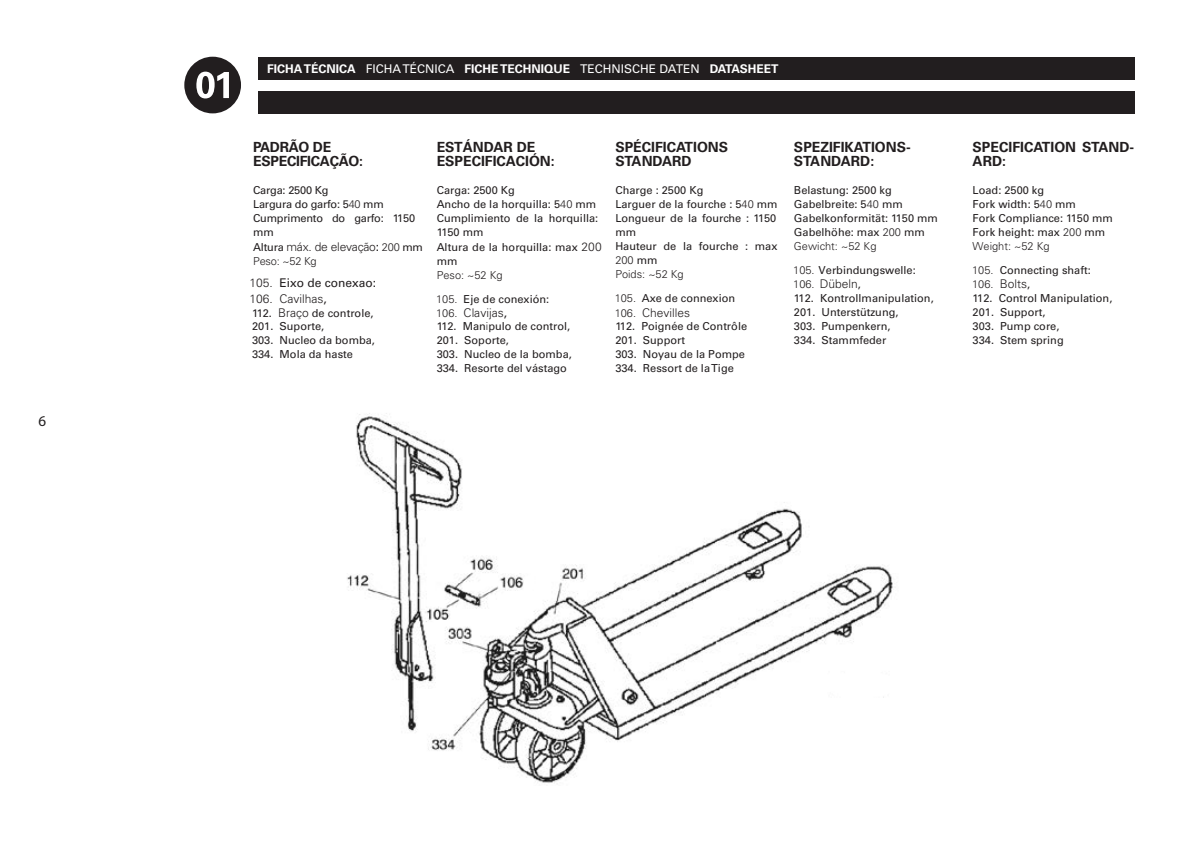
<style>
.page{position:relative;width:1191px;height:842px;background:#fff}
.page>*{position:absolute;margin:0;border:0;box-sizing:border-box;transform-origin:0 0}
.t1{font:15px "Myriad Pro";color:#221e1f}
.t2{font:700 14px/14px "Univers LT";color:#221e1f}
.t3{font:700 14px/14px "Univers LT";letter-spacing:-.02em;color:#221e1f}
.t4{font:700 12px "Univers LT";color:#fff}
.t5{font:300 12px "Univers LT Std";color:#221e1f}
.t6{font:300 12px "Univers LT Std";letter-spacing:-.02em;color:#221e1f}
.t7{font:12px "Univers LT";color:#221e1f}
.t8{font:11px/14px "Univers LT";color:#221e1f}
.t9{font:300 11px/14px "Univers LT Std";color:#221e1f}
.t10{font:11px/14px "Univers LT";letter-spacing:-.02em;color:#221e1f}
.s1{font-weight:400}
.s2{font-family:"Univers LT Std";font-weight:300}
.s3{font-family:"Univers LT";font-weight:400;font-size:11px}
.s4{font-family:"Univers LT";font-weight:400}
.s5{font-size:11px}
.s6{font-family:"Univers LT Std";font-weight:300;font-size:12px}
</style>
<div class="page">
<div style="left:258px;top:57px;width:876px;height:22px;background:#221e1f"></div>
<div style="left:258px;top:91px;width:876px;height:22px;background:#221e1f"></div>
<div style="left:184px;top:57px;width:57px;height:56px;background:#221e1f;border-radius:50%"></div>
<svg style="left:196px;top:72px;width:33px;height:26px"></svg>
<img style="left:347px;top:413px;width:546px;height:370px">
<h1 class="t1" style="left:38px;top:412px;width:9px">6</h1>
<p class="t4" style="left:267px;top:61px;width:513px">FICHA TÉCNICA <span class="s1">FICHA TÉCNICA</span> FICHE TECHNIQUE <span class="s1">TECHNISCHE DATEN</span> DATASHEET</p>
<p class="t3" style="left:253px;top:140px;width:111px">PADRÃO DE<br>ESPECIFICAÇÃO:</p>
<p class="t10" style="left:253px;top:183px;width:163px">Carga: 2500 Kg<br>Largura do garfo: 5<span class="s2">40</span> mm<br>Cumprimento do garfo: 1150 mm</p>
<p class="t6" style="left:253px;top:240px;width:171px"><span class="s3">Altura</span> máx. de elevação<span class="s4">:</span> <span class="s5">200</span> <span class="s3">mm</span></p>
<p class="t9" style="left:253px;top:254px;width:65px">Peso: ~52 Kg</p>
<p class="t7" style="left:249px;top:276px;width:128px"><span class="s2">105.</span> Eixo de conexao:</p>
<p class="t5" style="left:249px;top:291px;width:79px">106. Cavilhas<span class="s4">,</span></p>
<p class="t8" style="left:252px;top:306px;width:124px">112. <span class="s6">Braço</span> de controle,<br>201. Suporte,<br>303. Nucleo da bomba,<br>334. Mola da haste</p>
<p class="t2" style="left:437px;top:140px;width:119px">ESTÁNDAR DE<br>ESPECIFICACIÓN:</p>
<p class="t8" style="left:437px;top:183px;width:166px">Carga: 2500 Kg<br>Ancho de la horquilla: 5<span class="s2">40</span> mm<br>Cumplimiento de la horquilla:<br>1150 mm<br>Altura de la horquilla: max <span class="s6">200 </span>mm</p>
<p class="t9" style="left:437px;top:268px;width:67px">Peso: ~52 Kg</p>
<p class="t8" style="left:436px;top:292px;width:115px"><span class="s2">105.</span> Eje de conexión:</p>
<p class="t5" style="left:436px;top:306px;width:72px"><span class="s5">106.</span> Clavijas<span class="s4">,</span></p>
<p class="t8" style="left:437px;top:319px;width:137px">112. Man<span class="s2">i</span>pulo de control,<br>201. Soporte,<br>303. Nucleo de la bomba,<br>334. Resorte del vástago</p>
<p class="t2" style="left:615px;top:140px;width:114px">SPÉCIFICATIONS<br>STANDARD</p>
<p class="t8" style="left:615px;top:183px;width:164px">Charge : 2500 Kg<br>Larguer de la fourche : 5<span class="s2">40</span> mm<br>Longueur de la fourche : 1150 mm<br>Hauteur de la fourche : max</p>
<p class="t9" style="left:615px;top:253px;width:70px">200 <span class="s4">mm<br></span>Poids: ~52 Kg</p>
<p class="t8" style="left:615px;top:291px;width:122px"><span class="s2">105.</span> Axe de connexion</p>
<p class="t5" style="left:615px;top:306px;width:77px"><span class="s5">106.</span> Chevilles</p>
<p class="t8" style="left:615px;top:319px;width:133px">112. Poignée de Contrôle<br>201. Support<br>303. Noyau de la Pompe<br>334. Ressort de la Tige</p>
<p class="t2" style="left:794px;top:140px;width:118px">SPEZIFIKATIONS-<br>STANDARD:</p>
<p class="t8" style="left:794px;top:183px;width:145px">Belastung: 2500 kg<br>Gabelbreite: 5<span class="s2">40</span> mm<br>Gabelkonformität: 1150 mm<br>Gabelhöhe: max <span class="s2">200</span> mm</p>
<p class="t9" style="left:794px;top:239px;width:84px">Gewicht: ~52 Kg</p>
<p class="t8" style="left:793px;top:263px;width:124px"><span class="s2">105.</span> Verbindungswelle:</p>
<p class="t5" style="left:793px;top:277px;width:69px"><span class="s5">106.</span> Dübeln<span class="s3">,</span></p>
<p class="t8" style="left:794px;top:291px;width:141px">112. Kontrollmanipulation,<br>201. Unterstützung,<br>303. Pumpenkern,<br>334. Stammfeder</p>
<p class="t2" style="left:972px;top:140px;width:163px">SPECIFICATION STAND-<br>ARD:</p>
<p class="t8" style="left:972px;top:183px;width:142px">Load: 2500 kg<br>Fork width: 5<span class="s2">40</span> mm<br>Fork Compliance: 1150 mm<br>Fork height: max <span class="s2">200</span> mm</p>
<p class="t9" style="left:972px;top:239px;width:78px">Weight: ~52 Kg</p>
<p class="t8" style="left:972px;top:263px;width:120px"><span class="s2">105.</span> Connecting shaft:</p>
<p class="t5" style="left:972px;top:277px;width:59px"><span class="s5">106.</span> Bolts<span class="s3">,</span></p>
<p class="t8" style="left:972px;top:291px;width:141px">112. Control Manipulation,<br>201. Support,<br>303. Pump core,<br>334. Stem spring</p>
</div>
